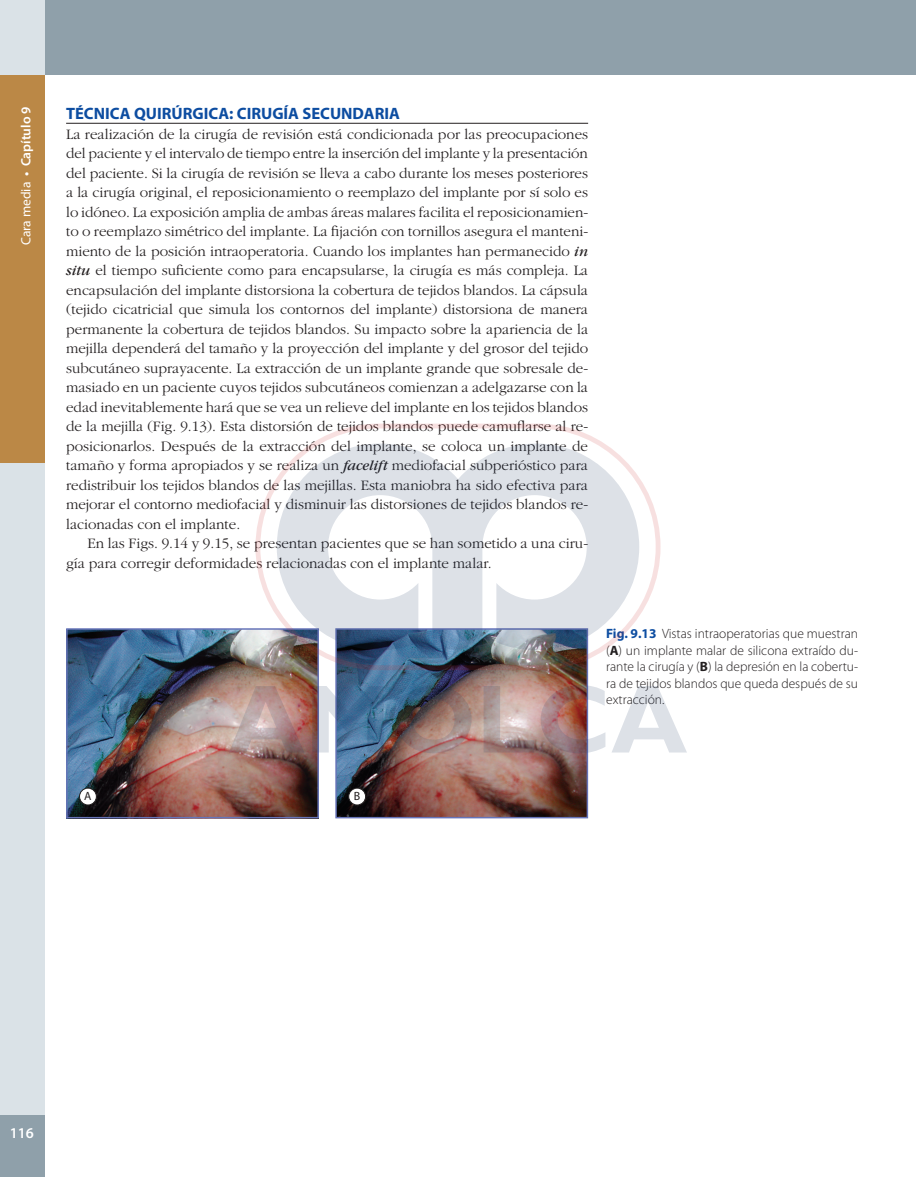
<style>
.page{position:relative;width:916px;height:1177px;background:#fff}
.page>*{position:absolute;margin:0;border:0;box-sizing:border-box;transform-origin:0 0}
.Títulos{font:700 16.5px "Myriad Pro";color:#0d4da1}
.Normal_Text{font:300 15px/19.5px "Garamond";color:#231f20;text-align:justify}
.t1{font:600 15px "Myriad Pro";color:#fff}
.Figures{font:300 13.5px/16.5px "Myriad Pro";color:#231f20;text-align:justify}
.t2{font:600 13.5px "Myriad Pro";color:#fff}
.t3{font:12px "Myriad";color:#231f20}
.s1{font-weight:400}
.s2{font-weight:400;font-style:italic}
.s3{font-weight:700;color:#0d4da1}
.s4{font-weight:700}
</style>
<div class="page">
<div style="left:0;top:0;width:916px;height:75px;background:#8fa0aa"></div>
<div style="left:0;top:0;width:45px;height:1176px;background:#dae2e7"></div>
<div style="left:0;top:75px;width:45px;height:387px;background:#bb8846"></div>
<div style="left:0;top:1114px;width:45px;height:62px;background:#8fa0aa"></div>
<hr style="left:66px;top:123px;width:522px;height:1px;background:#231f20">
<img style="left:68px;top:630px;width:249px;height:186px">
<div style="left:66px;top:628px;width:253px;height:190px;border:1px solid #6674b8"></div>
<div style="left:80px;top:787px;width:16px;height:17px;background:#fff;border-radius:50%"></div>
<div style="left:79px;top:787px;width:18px;height:18px;border:1px solid #231f20;border-radius:50%"></div>
<img style="left:337px;top:670px;width:249px;height:146px">
<div style="left:349px;top:787px;width:17px;height:17px;background:#fff;border-radius:50%"></div>
<div style="left:348px;top:787px;width:18px;height:18px;border:1px solid #231f20;border-radius:50%"></div>
<svg style="left:255px;top:423px;width:406px;height:247px"></svg>
<svg style="left:229px;top:685px;width:76px;height:67px;background:#b79590"></svg>
<svg style="left:312px;top:685px;width:72px;height:67px;background:#6e87a3"></svg>
<img style="left:395px;top:685px;width:77px;height:68px">
<svg style="left:484px;top:685px;width:50px;height:67px;background:#bca4a1"></svg>
<img style="left:541px;top:685px;width:64px;height:68px">
<svg style="left:612px;top:686px;width:75px;height:66px"></svg>
<p class="t2" style="left:17px;top:245px;width:140px;rotate:-90deg"><span class="s1">Cara media</span> • Capítulo 9</p>
<p class="Títulos" style="left:66px;top:103px;width:335px">TÉCNICA QUIRÚRGICA: CIRUGÍA SECUNDARIA</p>
<p class="Normal_Text" style="left:66px;top:124px;width:524px">La realización de la cirugía de revisión está condicionada por las preocupaciones del paciente y el intervalo de tiempo entre la inserción del implante y la presentación del paciente. Si la cirugía de revisión se lleva a cabo durante los meses posteriores a la cirugía original, el reposicionamiento o reemplazo del implante por sí solo es lo idóneo. La exposición amplia de ambas áreas malares facilita el reposicionamien&shy;to o reemplazo simétrico del implante. La fijación con tornillos asegura el manteni&shy;miento de la posición intraoperatoria. Cuando los implantes han permanecido <span class="s2">in situ</span> el tiempo suficiente como para encapsularse, la cirugía es más compleja. La encapsulación del implante distorsiona la cobertura de tejidos blandos. La cápsula (tejido cicatricial que simula los contornos del implante) distorsiona de manera permanente la cobertura de tejidos blandos. Su impacto sobre la apariencia de la mejilla dependerá del tamaño y la proyección del implante y del grosor del tejido subcutáneo suprayacente. La extracción de un implante grande que sobresale de&shy;masiado en un paciente cuyos tejidos subcutáneos comienzan a adelgazarse con la edad inevitablemente hará que se vea un relieve del implante en los tejidos blandos de la mejilla (Fig. 9.13). Esta distorsión de tejidos blandos puede camuflarse al re&shy;posicionarlos. Después de la extracción del implante, se coloca un implante de tamaño y forma apropiados y se realiza un <span class="s2">facelift</span> mediofacial subperióstico para redistribuir los tejidos blandos de las mejillas. Esta maniobra ha sido efectiva para mejorar el contorno mediofacial y disminuir las distorsiones de tejidos blandos re&shy;lacionadas con el implante.</p>
<p class="Normal_Text" style="left:66px;top:534px;width:523px;text-indent:21px">En las Figs. 9.14 y 9.15, se presentan pacientes que se han sometido a una ciru&shy;gía para corregir deformidades relacionadas con el implante malar.</p>
<p class="Figures" style="left:606px;top:625px;width:254px"><span class="s3">Fig. 9.13</span> Vistas intraoperatorias que muestran (<span class="s4">A</span>) un implante malar de silicona extraído du&shy;rante la cirugía y (<span class="s4">B</span>) la depresión en la cobertu&shy;ra de tejidos blandos que queda después de su extracción.</p>
<p class="t3" style="left:84px;top:789px;width:9px">A</p>
<p class="t3" style="left:354px;top:789px;width:8px">B</p>
<p class="t1" style="left:10px;top:1122px;width:26px">116</p>
</div>
